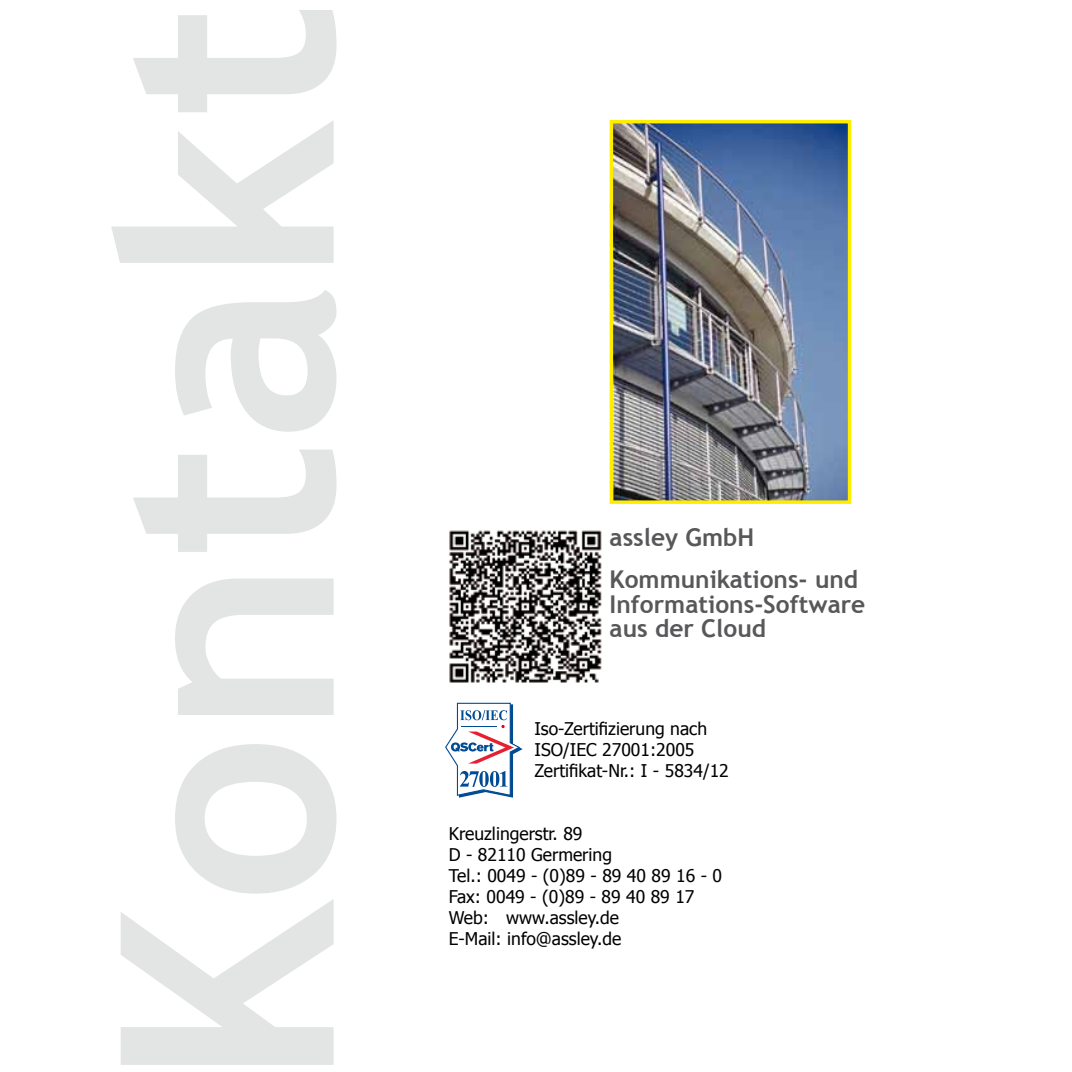
<style>
.page{position:relative;width:1072px;height:1072px;background:#fff}
.page>*{position:absolute;margin:0;border:0;box-sizing:border-box;transform-origin:0 0}
.t1{font:700 297.5px "Trebuchet MS";color:#e3e4e4}
.t2{font:700 24.5px/42px "Trebuchet MS";color:#58585a}
.t3{font:17.5px/21px "Tahoma";color:#000}
</style>
<div class="page">
<svg style="left:445px;top:702px;width:78px;height:96px"></svg>
<img style="left:449px;top:530px;width:153px;height:153px">
<img style="left:614px;top:125px;width:232px;height:374px">
<div style="left:609px;top:120px;width:242px;height:384px;border:4px solid #ffed00"></div>
<h1 class="t1" style="left:42px;top:1086px;width:1086px;rotate:-90deg">Kontakt</h1>
<h2 class="t2" style="left:609px;top:516px;width:250px">assley GmbH<br>Kommunikations- und</h2>
<h2 class="t2" style="left:609px;top:592px;width:257px;line-height:24.5px">Informations-Software aus der Cloud</h2>
<p class="t3" style="left:534px;top:717px;width:196px">Iso-Zertifizierung nach<br>ISO/IEC 27001:2005<br>Zertifikat-Nr.: I - 5834/12</p>
<p class="t3" style="left:449px;top:822px;width:275px">Kreuzlingerstr. 89<br>D - 82110 Germering<br>Tel.: 0049 - (0)89 - 89 40 89 16 - 0<br>Fax: 0049 - (0)89 - 89 40 89 17<br>Web: www.assley.de<br>E-Mail: info@assley.de</p>
</div>
